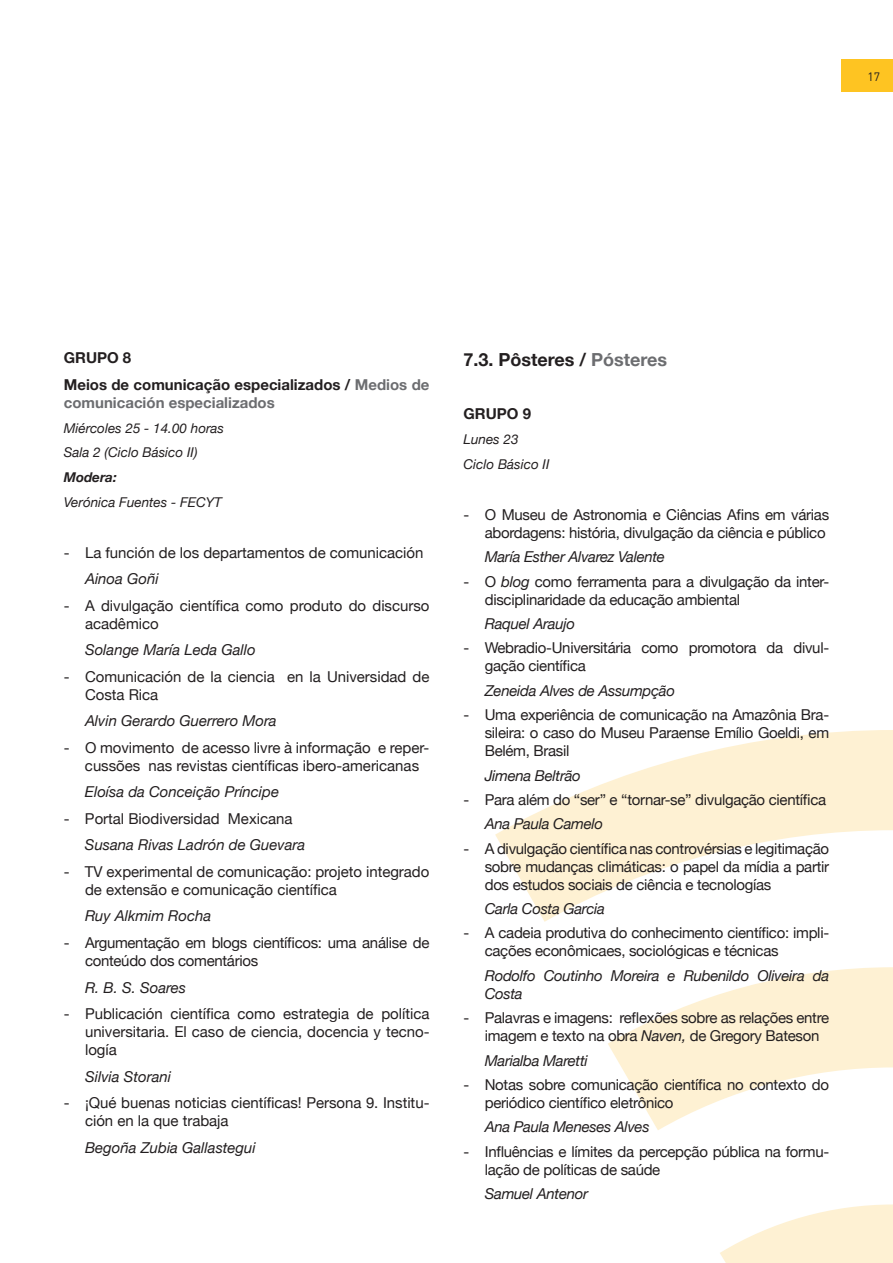
<style>
.page{position:relative;width:893px;height:1263px;background:#fff}
.page>*{position:absolute;margin:0;border:0;box-sizing:border-box;transform-origin:0 0}
.t1{font:700 18px "Helvetica Neue";color:#231f20}
.t2{font:15px/18px "Helvetica Neue";letter-spacing:-.02em;color:#231f20}
.t3{font:15px/18px "Helvetica Neue";color:#231f20}
.t4{font:italic 15px/18px "Helvetica Neue";letter-spacing:-.02em;color:#231f20}
.t5{font:italic 15px "Helvetica Neue";color:#231f20}
.t6{font:700 15px/26.5px "Helvetica Neue";color:#231f20}
.t7{font:700 15px "Helvetica Neue";color:#6c6d70}
.t8{font:italic 13.5px/24.8px "Helvetica Neue";color:#231f20}
.t9{font:italic 700 13.5px "Helvetica Neue";color:#231f20}
.t10{font:12px "DIN";color:#231f20}
.s1{color:#6c6d70}
.s2{font-style:italic}
</style>
<div class="page">
<svg style="left:720px;top:1204px;width:173px;height:59px"></svg>
<svg style="left:608px;top:967px;width:285px;height:163px;fill:#fef1d3"></svg>
<svg style="left:495px;top:730px;width:398px;height:192px;fill:#fef1d3"></svg>
<div style="left:842px;top:60px;width:51px;height:32px;background:#fec422"></div>
<p class="t10" style="left:868px;top:69px;width:14px">17</p>
<p class="t6" style="left:64px;top:344px;width:23px">Grupo</p>
<p class="t6" style="left:64px;top:344px;width:367px;text-indent:59px">8<br>Meios de comunicação especializados / <span class="s1">Medios de</span></p>
<p class="t7" style="left:64px;top:393px;width:213px">comunicación especializados</p>
<p class="t8" style="left:64px;top:415px;width:162px">Miércoles 25 - 14.00 horas<br>Sala 2 (Ciclo Básico II)</p>
<p class="t9" style="left:64px;top:469px;width:55px">Modera:</p>
<p class="t8" style="left:64px;top:489px;width:160px">Verónica Fuentes - FECYT</p>
<p class="t3" style="left:64px;top:543px;width:361px">- La función de los departamentos de comunicación</p>
<p class="t5" style="left:85px;top:570px;width:75px">Ainoa Goñi</p>
<p class="t3" style="left:85px;top:596px;width:346px;text-indent:-21px">- A divulgação científica como produto do discurso acadêmico</p>
<p class="t5" style="left:85px;top:641px;width:172px">Solange María Leda Gallo</p>
<p class="t3" style="left:85px;top:667px;width:346px;text-indent:-21px">- Comunicación de la ciencia en la Universidad de<br>Costa Rica</p>
<p class="t5" style="left:85px;top:712px;width:193px">Alvin Gerardo Guerrero Mora</p>
<p class="t3" style="left:85px;top:738px;width:346px;text-indent:-21px">- O movimento de acesso livre à informação e reper&shy;cussões nas revistas científicas ibero-americanas</p>
<p class="t5" style="left:85px;top:783px;width:196px">Eloísa da Conceição Príncipe</p>
<p class="t3" style="left:64px;top:809px;width:230px">- Portal Biodiversidad Mexicana</p>
<p class="t5" style="left:85px;top:836px;width:222px">Susana Rivas Ladrón de Guevara</p>
<p class="t3" style="left:85px;top:862px;width:346px;text-indent:-21px">- TV experimental de comunicação: projeto integrado de extensão e comunicação científica</p>
<p class="t5" style="left:85px;top:907px;width:128px">Ruy Alkmim Rocha</p>
<p class="t2" style="left:85px;top:933px;width:346px;text-indent:-21px">- Argumentação em blogs científicos: uma análise de conteúdo dos comentários</p>
<p class="t4" style="left:85px;top:978px;width:102px">R. B. S. Soares</p>
<p class="t2" style="left:85px;top:1004px;width:346px;text-align:justify;text-indent:-21px">- Publicación científica como estrategia de política universitaria. El caso de ciencia, docencia y tecno&shy;logía</p>
<p class="t5" style="left:85px;top:1067px;width:87px">Silvia Storani</p>
<p class="t3" style="left:85px;top:1093px;width:346px;text-indent:-21px">- ¡Qué buenas noticias científicas! Persona 9. Institu&shy;ción en la que trabaja</p>
<p class="t5" style="left:85px;top:1138px;width:172px">Begoña Zubia Gallastegui</p>
<p class="t1" style="left:463px;top:349px;width:205px">7.3. Pôsteres / <span class="s1">Pósteres</span></p>
<p class="t6" style="left:463px;top:400px;width:23px">Grupo</p>
<p class="t6" style="left:523px;top:400px;width:10px">9</p>
<p class="t8" style="left:463px;top:427px;width:87px">Lunes 23<br>Ciclo Básico II</p>
<p class="t2" style="left:463px;top:505px;width:367px;text-align:right">- O Museu de Astronomia e Ciências Afins em várias abordagens: história, divulgação da ciência e público</p>
<p class="t4" style="left:485px;top:548px;width:182px">María Esther Alvarez Valente</p>
<p class="t2" style="left:485px;top:572px;width:346px;text-indent:-21px">- O <span class="s2">blog</span> como ferramenta para a divulgação da inter&shy;disciplinaridade da educação ambiental</p>
<p class="t4" style="left:485px;top:614px;width:92px">Raquel Araujo</p>
<p class="t2" style="left:485px;top:639px;width:346px;text-indent:-21px">- Webradio-Universitária como promotora da divul&shy;gação científica</p>
<p class="t4" style="left:485px;top:681px;width:192px">Zeneida Alves de Assumpção</p>
<p class="t2" style="left:485px;top:706px;width:346px;text-align:justify;text-indent:-21px">- Uma experiência de comunicação na Amazônia Bra&shy;sileira: o caso do Museu Paraense Emílio Goeldi, em Belém, Brasil</p>
<p class="t4" style="left:485px;top:766px;width:98px">Jimena Beltrão</p>
<p class="t2" style="left:463px;top:790px;width:364px">- Para além do “ser” e “tornar-se” divulgação científica</p>
<p class="t4" style="left:485px;top:815px;width:120px">Ana Paula Camelo</p>
<p class="t2" style="left:485px;top:839px;width:346px;text-align:justify;text-indent:-21px">- A divulgação científica nas controvérsias e legitimação sobre mudanças climáticas: o papel da mídia a partir dos estudos sociais de ciência e tecnologías</p>
<p class="t4" style="left:485px;top:899px;width:122px">Carla Costa Garcia</p>
<p class="t2" style="left:485px;top:924px;width:346px;text-indent:-21px">- A cadeia produtiva do conhecimento científico: impli&shy;cações econômicaes, sociológicas e técnicas</p>
<p class="t4" style="left:485px;top:966px;width:346px">Rodolfo Coutinho Moreira e Rubenildo Oliveira da<br>Costa</p>
<p class="t2" style="left:485px;top:1009px;width:346px;text-indent:-21px">- Palavras e imagens: reflexões sobre as relações entre imagem e texto na obra <span class="s2">Naven,</span> de Gregory Bateson</p>
<p class="t4" style="left:485px;top:1051px;width:105px">Marialba Maretti</p>
<p class="t2" style="left:485px;top:1075px;width:346px;text-indent:-21px">- Notas sobre comunicação científica no contexto do periódico científico eletrônico</p>
<p class="t4" style="left:485px;top:1118px;width:166px">Ana Paula Meneses Alves</p>
<p class="t2" style="left:485px;top:1142px;width:346px;text-indent:-21px">- Influências e límites da percepção pública na formu&shy;lação de políticas de saúde</p>
<p class="t4" style="left:485px;top:1184px;width:105px">Samuel Antenor</p>
</div>
